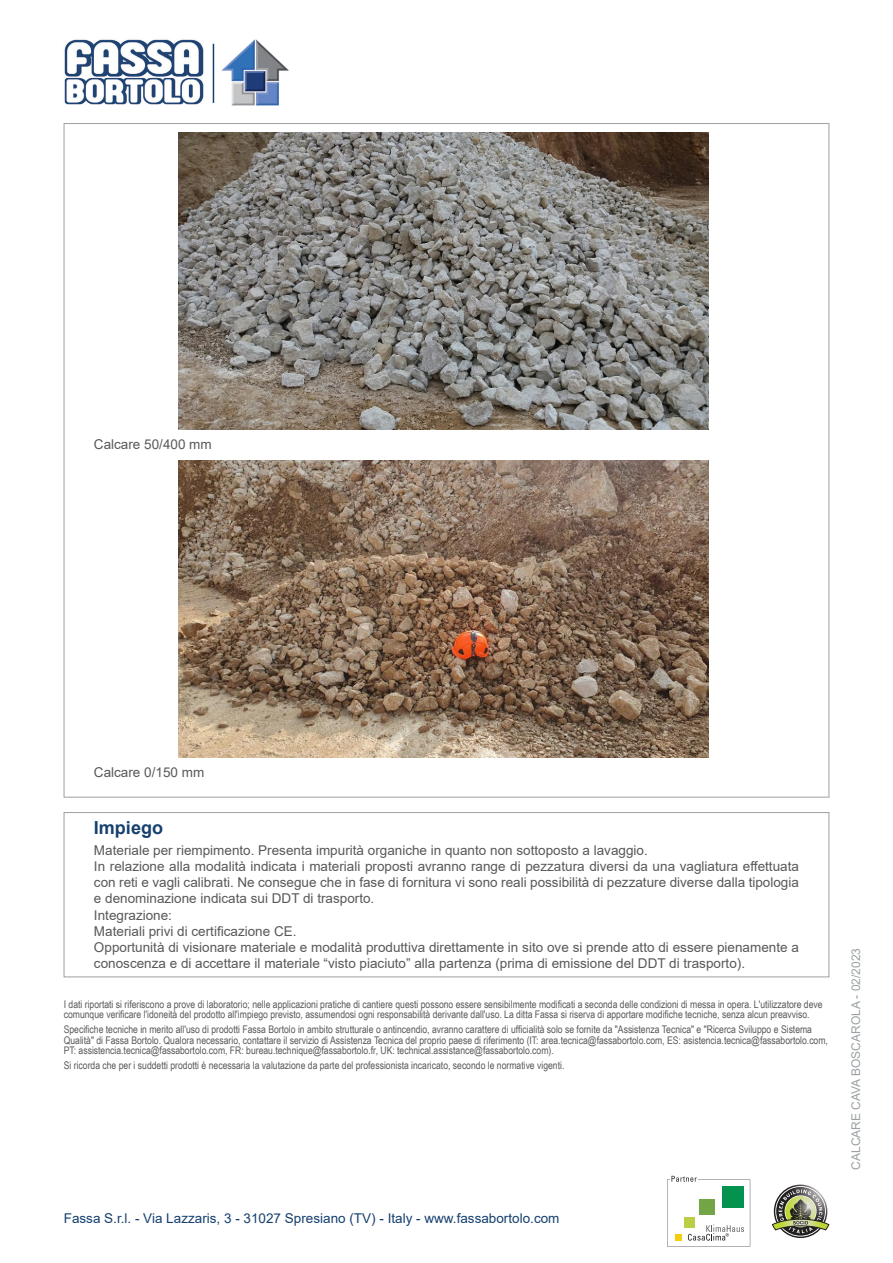
<style>
.page{position:relative;width:893px;height:1263px;background:#fff}
.page>*{position:absolute;margin:0;border:0;box-sizing:border-box;transform-origin:0 0}
.Titolo{font:700 18px "Arial";color:#15406e}
.Impiego{font:13.5px/16.2px "Arial";color:#57585a;text-align:justify}
.t1{font:13.5px "Arial";color:#15406e}
.Frase{font:13.5px "Arial";color:#57585a}
.t2{font:12px "Arial";color:#9ba1a4}
.Disclaimer{font:10.5px/10.5px "Arial Narrow";color:#57585a}
</style>
<div class="page">
<img style="left:179px;top:132px;width:529px;height:298px">
<img style="left:179px;top:460px;width:529px;height:298px">
<div style="left:64px;top:812px;width:765px;height:165px;border:1px solid #9ba1a4"></div>
<svg style="left:667px;top:1176px;width:83px;height:71px"></svg>
<svg style="left:772px;top:1186px;width:57px;height:50px"></svg>
<img style="left:64px;top:39px;width:140px;height:66px">
<hr style="left:213px;top:44px;width:1px;height:59px;background:#15406e">
<img style="left:221px;top:39px;width:68px;height:67px">
<p class="Frase" style="left:94px;top:435px;width:119px">Calcare 50/400 mm</p>
<p class="Frase" style="left:94px;top:763px;width:112px">Calcare 0/150 mm</p>
<p class="Titolo" style="left:94px;top:815px;width:71px">Impiego</p>
<p class="Impiego" style="left:94px;top:842px;width:555px">Materiale per riempimento. Presenta impurità organiche in quanto non sottoposto a lavaggio.</p>
<p class="Impiego" style="left:94px;top:858px;width:706px">In relazione alla modalità indicata i materiali proposti avranno range di pezzatura diversi da una vagliatura effettuata con reti e vagli calibrati. Ne consegue che in fase di fornitura vi sono reali possibilità di pezzature diverse dalla tipologia e denominazione indicata sui DDT di trasporto.</p>
<p class="Impiego" style="left:94px;top:907px;width:80px">Integrazione:</p>
<p class="Impiego" style="left:94px;top:923px;width:204px">Materiali privi di certificazione CE.</p>
<p class="Impiego" style="left:94px;top:939px;width:706px">Opportunità di visionare materiale e modalità produttiva direttamente in sito ove si prende atto di essere pienamente a conoscenza e di accettare il materiale “visto piaciuto” alla partenza (prima di emissione del DDT di trasporto).</p>
<p class="Disclaimer" style="left:64px;top:998px;width:760px">I dati riportati si riferiscono a prove di laboratorio; nelle applicazioni pratiche di cantiere questi possono essere sensibilmente modificati a seconda delle condizioni di messa in opera. L'utilizzatore deve comunque verificare l'idoneità del prodotto all'impiego previsto, assumendosi ogni responsabilità derivante dall'uso. La ditta Fassa si riserva di apportare modifiche tecniche, senza alcun preavviso.</p>
<p class="Disclaimer" style="left:64px;top:1024px;width:766px">Specifiche tecniche in merito all'uso di prodotti Fassa Bortolo in ambito strutturale o antincendio, avranno carattere di ufficialità solo se fornite da "Assistenza Tecnica" e "Ricerca Sviluppo e Sistema<br>Qualità" di Fassa Bortolo. Qualora necessario, contattare il servizio di Assistenza Tecnica del proprio paese di riferimento (IT: area.tecnica@fassabortolo.com, ES: asistencia.tecnica@fassabortolo.com,<br>PT: assistencia.tecnica@fassabortolo.com, FR: bureau.technique@fassabortolo.fr, UK: technical.assistance@fassabortolo.com).</p>
<p class="Disclaimer" style="left:64px;top:1059px;width:502px">Si ricorda che per i suddetti prodotti è necessaria la valutazione da parte del professionista incaricato, secondo le normative vigenti.</p>
<p class="t1" style="left:64px;top:1208px;width:497px">Fassa S.r.l. - Via Lazzaris, 3 - 31027 Spresiano (TV) - Italy - www.fassabortolo.com</p>
<p class="t2" style="left:848px;top:1170px;width:223px;rotate:-90deg">CALCARE CAVA BOSCAROLA - 02/2023</p>
</div>
